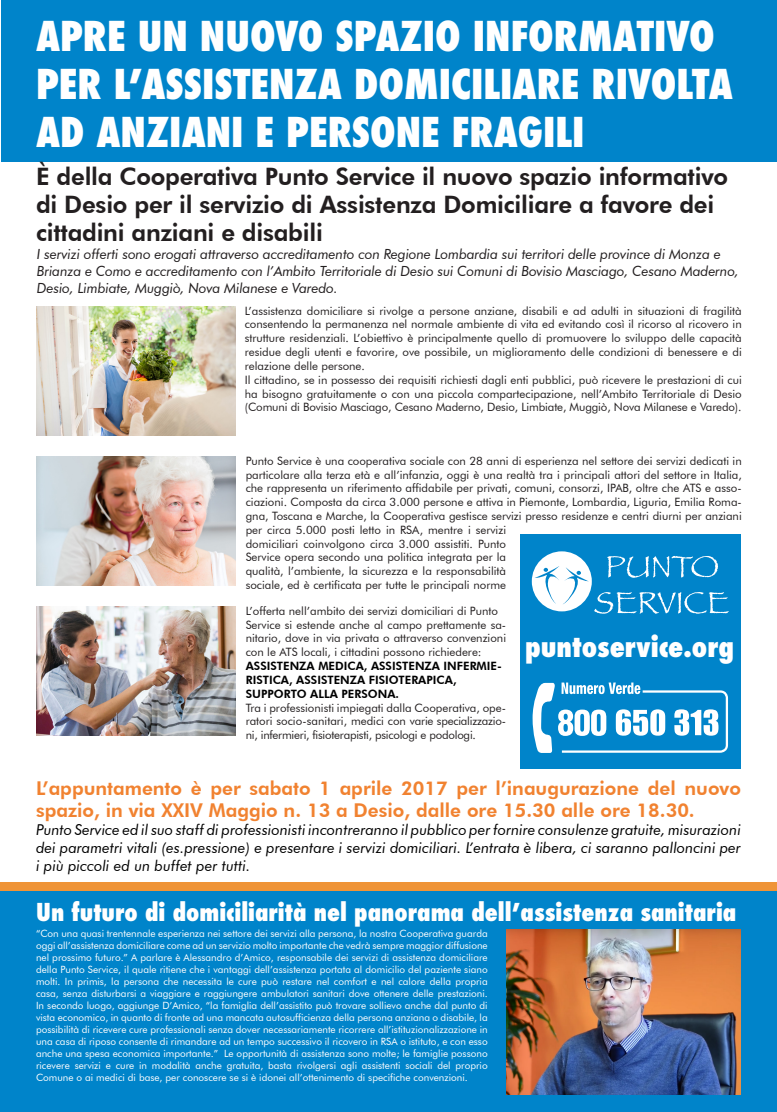
<style>
.page{position:relative;width:777px;height:1112px;background:#fff}
.page>*{position:absolute;margin:0;border:0;box-sizing:border-box;transform-origin:0 0}
.t1{font:800 condensed 40px/48px "Futura";color:#fff}
.t2{font:800 condensed 28px "Futura";color:#fff}
.t3{font:800 24px/28px "Futura BT";letter-spacing:-.01em;color:#231f20}
.t4{font:800 condensed 24px "Futura";color:#fff}
.testo_alessandro{font:800 19px/22.8px "Futura BT";color:#f18230}
.testo_alessandro-2{font:italic 15px/18px "Futura BT";color:#000001;text-align:justify}
.t5{font:italic 14px/16.8px "Futura BT";letter-spacing:-.01em;color:#231f20}
.box_testo{font:11.5px/13.8px "Futura BT";color:#231f20;text-align:justify}
.box_testo-2{font:800 11.5px/13.8px "Futura BT";color:#000001}
.testo_alessandro-3{font:10px/12px "Futura BT";color:#fff;text-align:justify}
</style>
<div class="page">
<div style="left:0;top:0;width:776px;height:162px;background:#0084ca"></div>
<div style="left:0;top:890px;width:777px;height:221px;background:#0084ca"></div>
<div style="left:0;top:882px;width:777px;height:8px;background:#ef9437"></div>
<img style="left:36px;top:306px;width:199px;height:129px">
<img style="left:36px;top:456px;width:199px;height:129px">
<img style="left:36px;top:606px;width:199px;height:129px">
<div style="left:520px;top:534px;width:221px;height:234px;background:#0084ca"></div>
<svg style="left:532px;top:551px;width:197px;height:62px"></svg>
<svg style="left:532px;top:682px;width:196px;height:70px"></svg>
<img style="left:507px;top:929px;width:234px;height:165px">
<p class="t1" style="left:36px;top:13px;width:698px">APRE UN NUOVO SPAZIO INFORMATIVO<br>PER L’ASSISTENZA DOMICILIARE RIVOLTA<br>AD ANZIANI E PERSONE FRAGILI</p>
<p class="t3" style="left:36px;top:162px;width:693px">È della Cooperativa Punto Service il nuovo spazio informativo di Desio per il servizio di Assistenza Domiciliare a favore dei cittadini anziani e disabili</p>
<p class="t5" style="left:37px;top:246px;width:703px">I servizi offerti sono erogati attraverso accreditamento con Regione Lombardia sui territori delle province di Monza e<br>Brianza e Como e accreditamento con l’Ambito Territoriale di Desio sui Comuni di Bovisio Masciago, Cesano Maderno,<br>Desio, Limbiate, Muggiò, Nova Milanese e Varedo.</p>
<p class="box_testo" style="left:245px;top:303px;width:498px">L’assistenza domiciliare si rivolge a persone anziane, disabili e ad adulti in situazioni di fragilità consentendo la permanenza nel normale ambiente di vita ed evitando così il ricorso al ricovero in strutture residenziali. L’obiettivo è principalmente quello di promuovere lo sviluppo delle capacità residue degli utenti e favorire, ove possibile, un miglioramento delle condizioni di benessere e di relazione delle persone.</p>
<p class="box_testo" style="left:245px;top:372px;width:498px">Il cittadino, se in possesso dei requisiti richiesti dagli enti pubblici, può ricevere le prestazioni di cui ha bisogno gratuitamente o con una piccola compartecipazione, nell’Ambito Territoriale di Desio (Comuni di Bovisio Masciago, Cesano Maderno, Desio, Limbiate, Muggiò, Nova Milanese e Varedo).</p>
<p class="box_testo" style="left:246px;top:453px;width:497px;text-align:left">Punto Service è una cooperativa sociale con 28 anni di esperienza nel settore dei servizi dedicati in particolare alla terza età e all’infanzia, oggi è una realtà tra i principali attori del settore in Italia, che rappresenta un riferimento affidabile per privati, comuni, consorzi, IPAB, oltre che ATS e asso&shy;ciazioni. Composta da circa 3.000 persone e attiva in Piemonte, Lombardia, Liguria, Emilia Roma&shy;gna, Toscana e Marche, la Cooperativa gestisce servizi presso residenze e centri diurni per anziani per circa 5.000 posti letto in RSA, mentre i servizi<br>domiciliari coinvolgono circa 3.000 assistiti. Punto<br>Service opera secondo una politica integrata per la<br>qualità, l’ambiente, la sicurezza e la responsabilità<br>sociale, ed è certificata per tutte le principali norme</p>
<p class="box_testo" style="left:246px;top:603px;width:254px">L’offerta nell’ambito dei servizi domiciliari di Punto</p>
<p class="box_testo" style="left:246px;top:617px;width:262px">Service si estende anche al campo prettamente sa&shy;nitario, dove in via privata o attraverso convenzioni con le ATS locali, i cittadini possono richiedere:</p>
<p class="box_testo-2" style="left:246px;top:659px;width:258px">ASSISTENZA MEDICA, ASSISTENZA INFERMIE-<br>RISTICA, ASSISTENZA FISIOTERAPICA,</p>
<p class="box_testo-2" style="left:246px;top:686px;width:155px">SUPPORTO ALLA PERSONA.</p>
<p class="box_testo" style="left:246px;top:700px;width:262px">Tra i professionisti impiegati dalla Cooperativa, ope&shy;ratori socio-sanitari, medici con varie specializzazio&shy;ni, infermieri, fisioterapisti, psicologi e podologi.</p>
<p class="t2" style="left:525px;top:627px;width:211px">puntoservice.org</p>
<p class="testo_alessandro" style="left:36px;top:776px;width:706px">L’appuntamento è per sabato 1 aprile 2017 per l’inaugurazione del nuovo spazio, in via XXIV Maggio n. 13 a Desio, dalle ore 15.30 alle ore 18.30.</p>
<p class="testo_alessandro-2" style="left:36px;top:820px;width:706px">Punto Service ed il suo staff di professionisti incontreranno il pubblico per fornire consulenze gratuite, misurazioni dei parametri vitali (es.pressione) e presentare i servizi domiciliari. L’entrata è libera, ci saranno palloncini per i più piccoli ed un buffet per tutti.</p>
<p class="t4" style="left:36px;top:895px;width:702px">Un futuro di domiciliarità nel panorama dell’assistenza sanitaria</p>
<p class="testo_alessandro-3" style="left:36px;top:927px;width:453px">“Con una quasi trentennale esperienza nei settore dei servizi alla persona, la nostra Cooperativa guarda oggi all’assistenza domiciliare come ad un servizio molto importante che vedrà sempre maggior diffusione nel prossimo futuro.” A parlare è Alessandro d’Amico, responsabile dei servizi di assistenza domiciliare della Punto Service, il quale ritiene che i vantaggi dell’assistenza portata al domicilio del paziente siano molti. In primis, la persona che necessita le cure può restare nel comfort e nel calore della propria casa, senza disturbarsi a viaggiare e raggiungere ambulatori sanitari dove ottenere delle prestazioni.<br>In secondo luogo, aggiunge D’Amico, “la famiglia dell’assistito può trovare sollievo anche dal punto di vista economico, in quanto di fronte ad una mancata autosufficienza della persona anziana o disabile, la possibilità di ricevere cure professionali senza dover necessariamente ricorrere all’istituzionalizzazione in una casa di riposo consente di rimandare ad un tempo successivo il ricovero in RSA o istituto, e con esso anche una spesa economica importante.” Le opportunità di assistenza sono molte; le famiglie possono ricevere servizi e cure in modalità anche gratuita, basta rivolgersi agli assistenti sociali del proprio Comune o ai medici di base, per conoscere se si è idonei all’ottenimento di specifiche convenzioni.</p>
</div>
